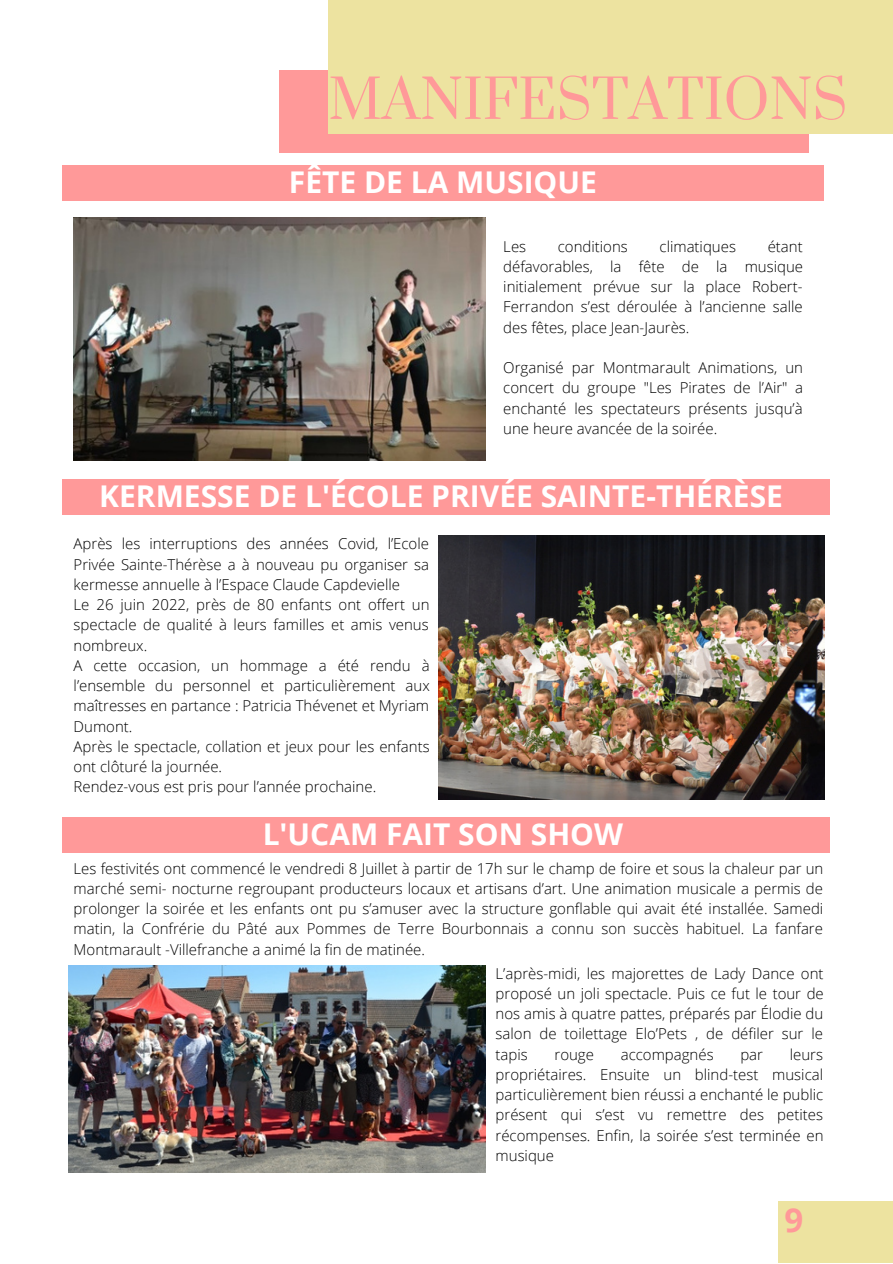
<style>
.page{position:relative;width:893px;height:1264px;background:#fff}
.page>*{position:absolute;margin:0;border:0;box-sizing:border-box;transform-origin:0 0}
.t1{font:52.95px "Prata";color:#f99}
.t2{font:700 33px "Open Sans";color:#f99}
.t3{font:700 30px "Open Sans";color:#fff}
.t4{font:300 15px/20.2px "Open Sans";color:#000;text-align:justify}
</style>
<div class="page">
<div style="left:279px;top:70px;width:530px;height:82px;background:#f99"></div>
<div style="left:328px;top:0;width:564px;height:134px;background:#ede3a0"></div>
<div style="left:62px;top:165px;width:761px;height:36px;background:#f99"></div>
<img style="left:74px;top:217px;width:411px;height:244px">
<div style="left:62px;top:478px;width:768px;height:36px;background:#f99"></div>
<img style="left:438px;top:535px;width:386px;height:264px">
<div style="left:778px;top:1200px;width:114px;height:62px;background:#ede3a0"></div>
<div style="left:62px;top:816px;width:768px;height:36px;background:#f99"></div>
<img style="left:69px;top:965px;width:417px;height:207px">
<h1 class="t1" style="left:328px;top:66px;width:520px">MANIFESTATIONS</h1>
<h3 class="t3" style="left:289px;top:161px;width:309px">FÊTE DE LA MUSIQUE</h3>
<p class="t4" style="left:503px;top:236px;width:301px;text-indent:264px">étant défavorables, la fête de la musique initialement prévue sur la place Robert-Ferrandon s’est déroulée à l’ancienne salle des fêtes, place Jean-Jaurès.</p>
<p class="t4" style="left:503px;top:357px;width:301px">Organisé par Montmarault Animations, un concert du groupe "Les Pirates de l’Air" a enchanté les spectateurs présents jusqu’à une heure avancée de la soirée.</p>
<p class="t4" style="left:503px;top:236px;width:24px">Les</p>
<p class="t4" style="left:557px;top:236px;width:72px">conditions</p>
<p class="t4" style="left:659px;top:236px;width:78px">climatiques</p>
<h3 class="t3" style="left:99px;top:475px;width:685px">KERMESSE DE L'ÉCOLE PRIVÉE SAINTE-THÉRÈSE</h3>
<p class="t4" style="left:74px;top:533px;width:358px;text-align:left">Après les interruptions des années Covid, l’Ecole Privée Sainte-Thérèse a à nouveau pu organiser sa kermesse annuelle à l’Espace Claude Capdevielle<br>Le 26 juin 2022, près de 80 enfants ont offert un spectacle de qualité à leurs familles et amis venus nombreux.<br>A cette occasion, un hommage a été rendu à l’ensemble du personnel et particulièrement aux maîtresses en partance : Patricia Thévenet et Myriam Dumont.<br>Après le spectacle, collation et jeux pour les enfants ont clôturé la journée.<br>Rendez-vous est pris pour l’année prochaine.</p>
<h3 class="t3" style="left:263px;top:813px;width:362px">L'UCAM FAIT SON SHOW</h3>
<p class="t4" style="left:74px;top:857px;width:751px">Les festivités ont commencé le vendredi 8 Juillet à partir de 17h sur le champ de foire et sous la chaleur par un marché semi- nocturne regroupant producteurs locaux et artisans d’art. Une animation musicale a permis de prolonger la soirée et les enfants ont pu s’amuser avec la structure gonflable qui avait été installée. Samedi matin, la Confrérie du Pâté aux Pommes de Terre Bourbonnais a connu son succès habituel. La fanfare Montmarault -Villefranche a animé la fin de matinée.</p>
<p class="t4" style="left:495px;top:962px;width:330px">L’après-midi, les majorettes de Lady Dance ont proposé un joli spectacle. Puis ce fut le tour de nos amis à quatre pattes, préparés par Élodie du salon de toilettage Elo’Pets , de défiler sur le tapis</p>
<p class="t4" style="left:554px;top:1043px;width:41px">rouge</p>
<p class="t4" style="left:620px;top:1043px;width:94px">accompagnés</p>
<p class="t4" style="left:740px;top:1043px;width:24px">par</p>
<p class="t4" style="left:495px;top:1043px;width:329px;text-indent:294px">leurs propriétaires. Ensuite un blind-test musical particulièrement bien réussi a enchanté le public présent qui s’est vu remettre des petites récompenses. Enfin, la soirée s’est terminée en musique</p>
<h2 class="t2" style="left:784px;top:1197px;width:20px">9</h2>
</div>
